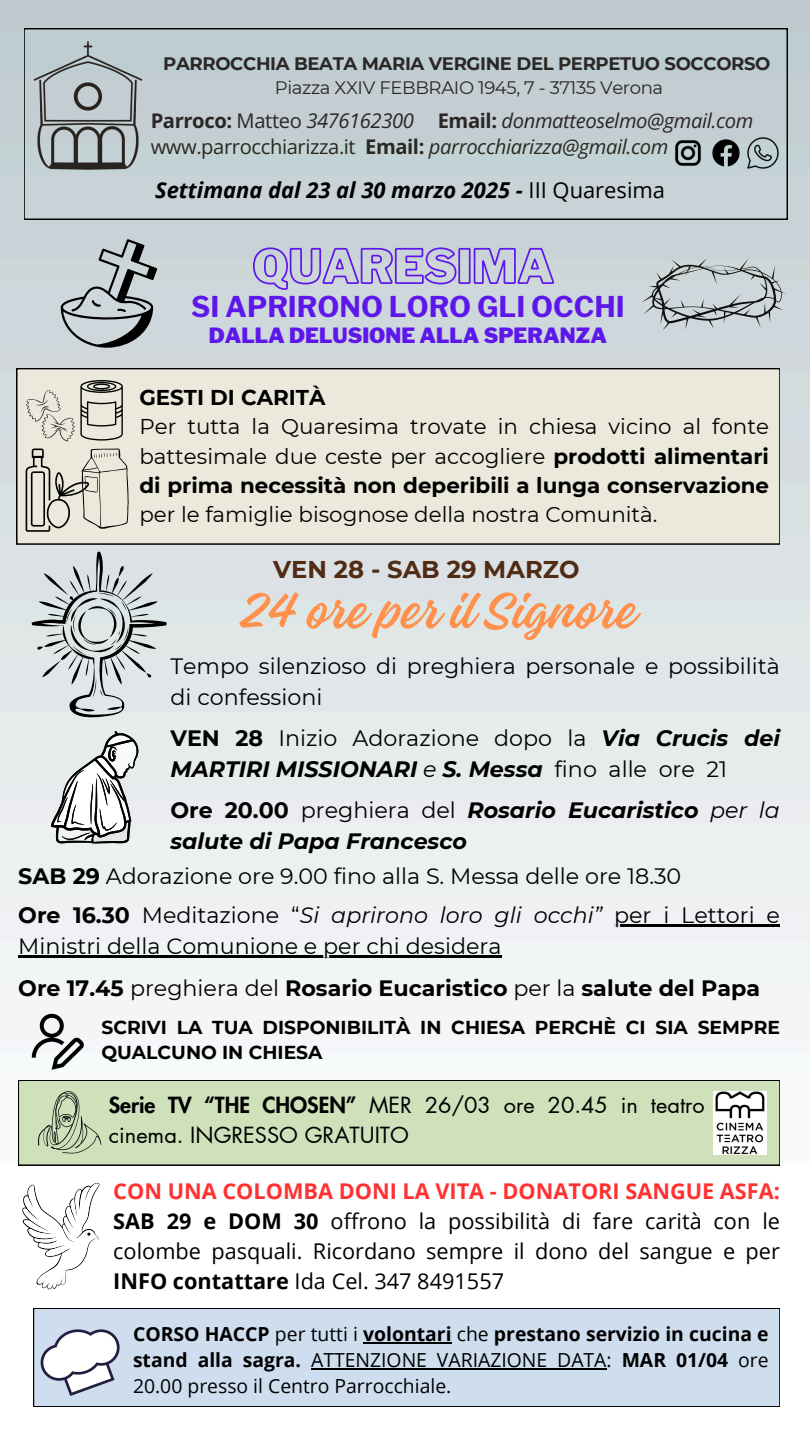
<style>
.page{position:relative;width:810px;height:1440px;background:#fff}
.page>*{position:absolute;margin:0;border:0;box-sizing:border-box;transform-origin:0 0}
.t1{font:54.2px "Gladiola";color:#ff914d}
.t2{font:700 28.4px "Libre Franklin";color:#5e17eb}
.t3{font:700 24.2px "Montserrat";color:#512c14}
.t4{font:22.2px/41.9px "Montserrat";color:#000}
.t5{font:italic 700 22.2px/31px "Montserrat";color:#000}
.t6{font:italic 22.2px "Montserrat";color:#000}
.t7{font:italic 700 21.9px "Open Sans";color:#000}
.t8{font:21.8px/30.4px "Futura LT Pro";color:#000}
.t9{font:21.7px/30px "Open Sans";color:#000;text-align:justify}
.t10{font:21.4px/29.2px "Montserrat";color:#000;text-align:justify}
.t11{font:700 21.4px "Montserrat";color:#000}
.t12{font:900 20.9px "Libre Franklin";color:#5e17eb}
.t13{font:italic 20.2px "Open Sans";letter-spacing:-.02em;color:#2a2725}
.t14{font:19.4px/26.1px "Open Sans";color:#000;text-align:justify}
.t15{font:700 18.7px/25.5px "Montserrat";color:#000}
.t16{font:700 18.1px "Montserrat";letter-spacing:-.02em;color:#2a2725}
.t17{font:18.1px "Montserrat";letter-spacing:-.02em;color:#2a2725}
.s1{font-weight:700;font-style:normal}
.s2{font-style:normal}
.s3{font-weight:400;font-style:normal}
.s4{font-weight:700}
.s5{font-weight:400}
.s6{font-weight:800}
.s7{font-weight:700;color:#ff3131}
</style>
<div class="page">
<img style="left:0;top:0;width:810px;height:1290px">
<div style="left:18px;top:1080px;width:762px;height:85px;background:#cee1bb"></div>
<div style="left:24px;top:29px;width:763px;height:190px;background:#c3cdd2"></div>
<img style="left:18px;top:32px;width:140px;height:140px">
<img style="left:747px;top:137px;width:33px;height:33px">
<img style="left:672px;top:137px;width:33px;height:33px">
<img style="left:709px;top:137px;width:33px;height:33px">
<svg style="left:60px;top:239px;width:97px;height:109px;background:#a4acb0"></svg>
<svg style="left:641px;top:258px;width:145px;height:73px;background:#b4bdbf"></svg>
<svg style="left:32px;top:552px;width:135px;height:166px;background:#c2c7ca"></svg>
<svg style="left:51px;top:730px;width:87px;height:114px"></svg>
<svg style="left:38px;top:1091px;width:63px;height:63px;background:#b2c3a2"></svg>
<img style="left:714px;top:1091px;width:52px;height:63px">
<div style="left:17px;top:369px;width:763px;height:175px;background:#ebe9db"></div>
<svg style="left:19px;top:380px;width:110px;height:152px;background:#cdcbbf"></svg>
<svg style="left:32px;top:1014px;width:52px;height:56px"></svg>
<div style="left:33px;top:1308px;width:747px;height:99px;background:#cfdeef"></div>
<svg style="left:41px;top:1329px;width:79px;height:67px"></svg>
<hr style="left:363px;top:1342px;width:89px;height:2px;background:#000">
<hr style="left:311px;top:1368px;width:296px;height:2px;background:#000">
<svg style="left:22px;top:1183px;width:78px;height:106px"></svg>
<svg style="left:252px;top:246px;width:303px;height:45px;background:#b6b1db"></svg>
<hr style="left:614px;top:924px;width:166px;height:2px;background:#000">
<hr style="left:18px;top:955px;width:484px;height:2px;background:#000">
<p class="t16" style="left:163px;top:53px;width:609px">PARROCCHIA BEATA MARIA VERGINE DEL PERPETUO SOCCORSO</p>
<p class="t17" style="left:275px;top:76px;width:390px">Piazza XXIV FEBBRAIO 1945, 7 - 37135 Verona</p>
<p class="t13" style="left:151px;top:107px;width:604px"><span class="s1">Parroco:</span> <span class="s2">Matteo</span> 3476162300 <span class="s1">Email:</span> donmatteoselmo@gmail.com</p>
<p class="t13" style="left:151px;top:133px;width:519px"><span class="s2">www.parrocchiarizza.it</span> <span class="s1">Email:</span> parrocchiarizza@gmail.com</p>
<p class="t7" style="left:155px;top:174px;width:512px">Settimana dal 23 al 30 marzo 2025 - <span class="s3">III Quaresima</span></p>
<p class="t2" style="left:191px;top:290px;width:435px">SI APRIRONO LORO GLI OCCHI</p>
<p class="t12" style="left:209px;top:323px;width:400px">DALLA DELUSIONE ALLA SPERANZA</p>
<p class="t11" style="left:139px;top:385px;width:188px">GESTI DI CARITÀ</p>
<p class="t10" style="left:139px;top:412px;width:631px">Per tutta la Quaresima trovate in chiesa vicino al fonte battesimale due ceste per accogliere <span class="s4">prodotti alimentari di prima necessità non deperibili a lunga conservazione </span>per le famiglie bisognose della nostra Comunità.</p>
<h2 class="t3" style="left:273px;top:554px;width:308px">VEN 28 - SAB 29 MARZO</h2>
<p class="t1" style="left:238px;top:569px;width:397px">24 ore per il Signore</p>
<p class="t4" style="left:170px;top:650px;width:611px;line-height:31px">Tempo silenzioso di preghiera personale e possibilità di confessioni</p>
<p class="t5" style="left:170px;top:723px;width:611px"><span class="s2">VEN 28</span> <span class="s3">Inizio Adorazione dopo la</span> Via Crucis dei<br>MARTIRI MISSIONARI <span class="s5">e</span> S. Messa <span class="s3">fino alle ore 21</span></p>
<p class="t5" style="left:170px;top:795px;width:611px;line-height:30.3px"><span class="s2">Ore 20.00</span> <span class="s3">preghiera del</span> Rosario Eucaristico <span class="s5">per la </span>salute di Papa Francesco</p>
<h3 class="t4" style="left:18px;top:855px;width:664px"><span class="s4">SAB 29</span> Adorazione ore 9.00 fino alla S. Messa delle ore 18.30</h3>
<h6 class="t6" style="left:18px;top:901px;width:585px"><span class="s1">Ore 16.30</span> <span class="s2">Meditazione “</span>Si aprirono loro gli occhi”</h6>
<p class="t4" style="left:614px;top:894px;width:167px">per i Lettori e</p>
<p class="t4" style="left:18px;top:925px;width:743px">Ministri della Comunione e per chi desidera<br><span class="s4">Ore 17.45</span> preghiera del <span class="s4">Rosario Eucaristico</span> per la <span class="s4">salute del Papa</span></p>
<p class="t15" style="left:101px;top:1014px;width:680px">SCRIVI LA TUA DISPONIBILITÀ IN CHIESA PERCHÈ CI SIA SEMPRE<br>QUALCUNO IN CHIESA</p>
<p class="t8" style="left:109px;top:1090px;width:598px"><span class="s6">Serie TV “THE CHOSEN”</span> MER 26/03 ore 20.45 in teatro cinema. INGRESSO GRATUITO</p>
<p class="t9" style="left:113px;top:1176px;width:668px"><span class="s7">CON UNA COLOMBA DONI LA VITA - DONATORI SANGUE ASFA:<br></span><span class="s4">SAB 29 e DOM 30</span> offrono la possibilità di fare carità con le colombe pasquali. Ricordano sempre il dono del sangue e per <span class="s4">INFO contattare</span> Ida Cel. 347 8491557</p>
<p class="t14" style="left:133px;top:1320px;width:637px"><span class="s4">CORSO HACCP</span> per tutti i <span class="s4">volontari</span> che <span class="s4">prestano servizio in cucina e stand alla sagra.</span> ATTENZIONE VARIAZIONE DATA: <span class="s4">MAR 01/04</span> ore 20.00 presso il Centro Parrocchiale.</p>
</div>
